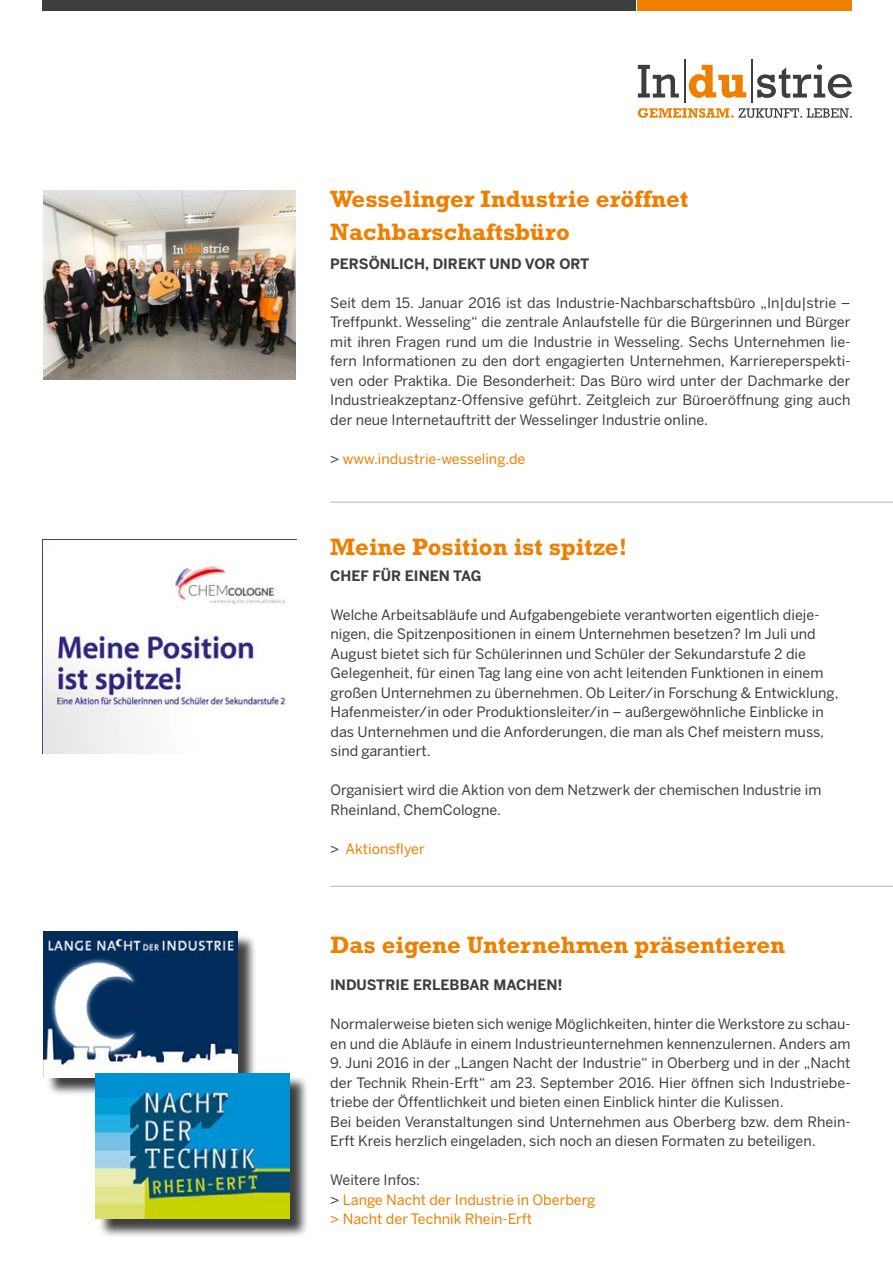
<style>
.page{position:relative;width:893px;height:1263px;background:#fff}
.page>*{position:absolute;margin:0;border:0;box-sizing:border-box;transform-origin:0 0}
.t1{font:700 24px/33px "Rockwell Std";color:#ee7f00}
.t2{font:14.25px/19.5px "Benton Sans";color:#3e3d40}
.t3{font:14.25px/19.5px "Benton Sans";color:#ee7f00}
.t4{font:700 14.25px "Benton Sans";color:#3e3d40}
.s1{color:#3e3d40}
</style>
<div class="page">
<svg style="left:638px;top:65px;width:41px;height:33px"></svg>
<svg style="left:689px;top:65px;width:57px;height:33px"></svg>
<svg style="left:757px;top:64px;width:95px;height:34px"></svg>
<hr style="left:684px;top:60px;width:1px;height:43px;background:#3e3d40">
<hr style="left:751px;top:60px;width:1px;height:43px;background:#3e3d40">
<svg style="left:739px;top:108px;width:113px;height:10px"></svg>
<svg style="left:638px;top:108px;width:95px;height:10px"></svg>
<div style="left:43px;top:0;width:593px;height:11px;background:#3e3d40"></div>
<div style="left:638px;top:0;width:214px;height:11px;background:#ee7f00"></div>
<hr style="left:330px;top:502px;width:563px;height:1px;background:#b1b3b4">
<hr style="left:330px;top:886px;width:563px;height:1px;background:#b1b3b4">
<img style="left:44px;top:190px;width:252px;height:189px">
<img style="left:43px;top:540px;width:243px;height:213px">
<div style="left:46px;top:934px;width:211px;height:162px;background:#000;opacity:.75"></div>
<img style="left:44px;top:932px;width:194px;height:145px">
<div style="left:98px;top:1075px;width:211px;height:162px;background:#000;opacity:.75"></div>
<img style="left:96px;top:1073px;width:194px;height:146px">
<h1 class="t1" style="left:330px;top:182px;width:359px">Wesselinger Industrie eröffnet<br>Nachbarschaftsbüro</h1>
<p class="t4" style="left:330px;top:255px;width:261px">PERSÖNLICH, DIREKT UND VOR ORT</p>
<p class="t2" style="left:330px;top:292px;width:522px;text-align:justify">Seit dem 15. Januar 2016 ist das Industrie-Nachbarschaftsbüro „In|du|strie – Treffpunkt. Wesseling“ die zentrale Anlaufstelle für die Bürgerinnen und Bürger mit ihren Fragen rund um die Industrie in Wesseling. Sechs Unternehmen lie&shy;fern Informationen zu den dort engagierten Unternehmen, Karriereperspekti&shy;ven oder Praktika. Die Besonderheit: Das Büro wird unter der Dachmarke der Industrieakzeptanz-Offensive geführt. Zeitgleich zur Büroeröffnung ging auch der neue Internetauftritt der Wesselinger Industrie online.</p>
<p class="t3" style="left:330px;top:448px;width:197px"><span class="s1">&gt;</span> www.industrie-wesseling.de</p>
<h1 class="t1" style="left:330px;top:530px;width:298px">Meine Position ist spitze!</h1>
<p class="t4" style="left:330px;top:567px;width:153px">CHEF FÜR EINEN TAG</p>
<p class="t2" style="left:331px;top:604px;width:510px">Welche Arbeitsabläufe und Aufgabengebiete verantworten eigentlich dieje&shy;nigen, die Spitzenpositionen in einem Unternehmen besetzen? Im Juli und August bietet sich für Schülerinnen und Schüler der Sekundarstufe 2 die Gelegenheit, für einen Tag lang eine von acht leitenden Funktionen in einem großen Unternehmen zu übernehmen. Ob Leiter/in Forschung &amp; Entwicklung, Hafenmeister/in oder Produktionsleiter/in – außergewöhnliche Einblicke in das Unternehmen und die Anforderungen, die man als Chef meistern muss, sind garantiert.</p>
<p class="t2" style="left:331px;top:780px;width:492px">Organisiert wird die Aktion von dem Netzwerk der chemischen Industrie im<br>Rheinland, ChemCologne.</p>
<p class="t3" style="left:330px;top:838px;width:96px"><span class="s1">&gt;</span> Aktionsflyer</p>
<h1 class="t1" style="left:330px;top:928px;width:456px">Das eigene Unternehmen präsentieren</h1>
<p class="t4" style="left:330px;top:976px;width:234px">INDUSTRIE ERLEBBAR MACHEN!</p>
<p class="t2" style="left:330px;top:1014px;width:522px">Normalerweise bieten sich wenige Möglichkeiten, hinter die Werkstore zu schau&shy;en und die Abläufe in einem Industrieunternehmen kennenzulernen. Anders am</p>
<p class="t2" style="left:330px;top:1053px;width:522px">9. Juni 2016 in der „Langen Nacht der Industrie“ in Oberberg und in der „Nacht der Technik Rhein-Erft“ am 23. September 2016. Hier öffnen sich Industriebe&shy;triebe der Öffentlichkeit und bieten einen Einblick hinter die Kulissen.<br>Bei beiden Veranstaltungen sind Unternehmen aus Oberberg bzw. dem Rhein-Erft Kreis herzlich eingeladen, sich noch an diesen Formaten zu beteiligen.</p>
<p class="t3" style="left:330px;top:1170px;width:267px"><span class="s1">Weitere Infos:<br>&gt;</span> Lange Nacht der Industrie in Oberberg &gt; Nacht der Technik Rhein-Erft</p>
</div>
